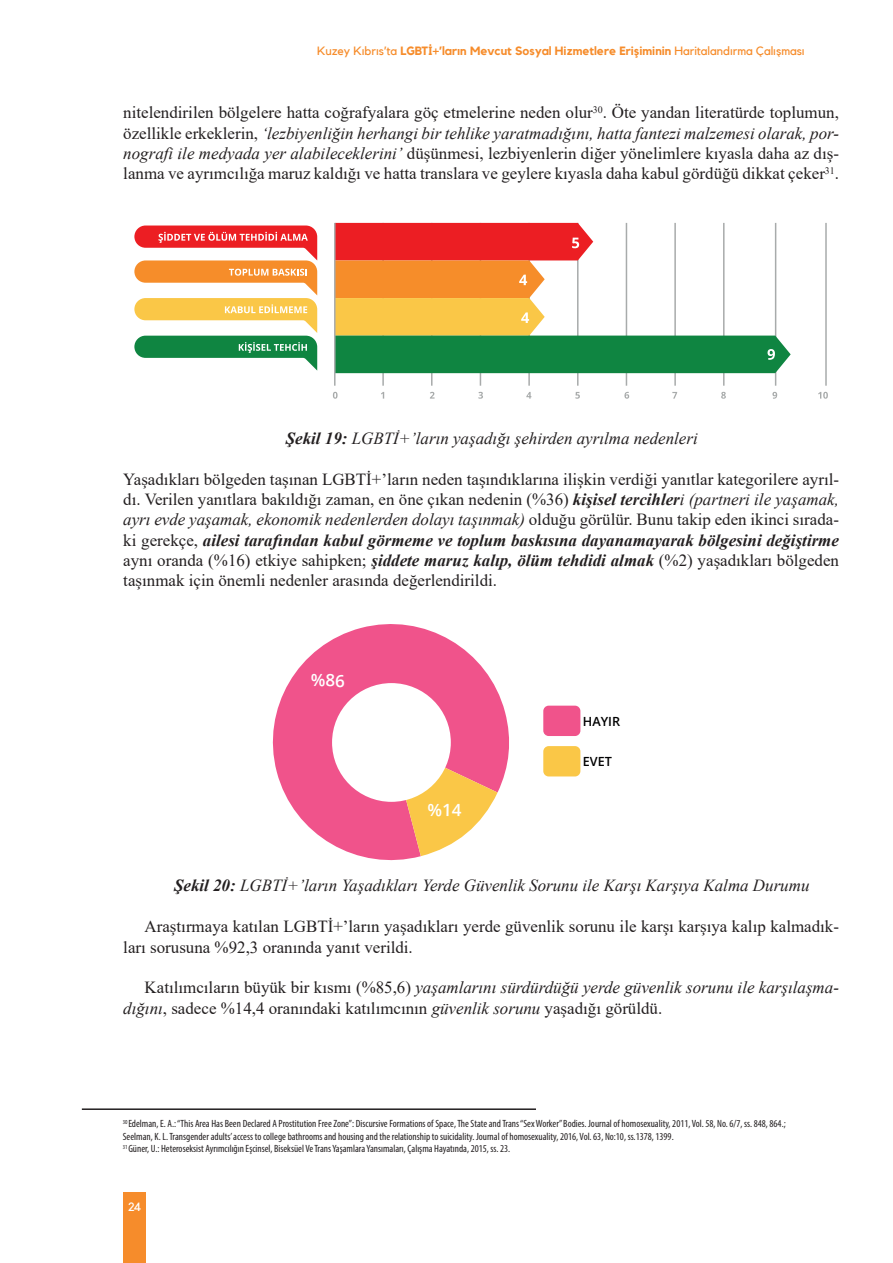
<style>
.page{position:relative;width:893px;height:1263px;background:#fff}
.page>*{position:absolute;margin:0;border:0;box-sizing:border-box;transform-origin:0 0}
.t1{font:16.95px/20.4px "Times New Roman";color:#231f20;text-align:justify}
.t2{font:italic 16.95px "Times New Roman";color:#231f20}
.t3{font:600 12.6px "Open Sans";color:#000001}
.t4{font:700 12px "Kollektif";color:#f68c2b}
.t5{font:12px "Kollektif";color:#fff}
.t6{font:condensed 10.5px/12.6px "Myriad Pro";color:#231f20}
.s1{font-weight:400}
.s2{font-style:italic}
.s3{font-weight:700}
.s4{font-weight:700;font-style:italic}
</style>
<div class="page">
<div style="left:123px;top:1192px;width:23px;height:71px;background:#f68c2b"></div>
<hr style="left:775px;top:223px;width:1px;height:163px;background:#a8abab">
<hr style="left:382px;top:223px;width:2px;height:163px;background:#a8abab">
<hr style="left:431px;top:223px;width:1px;height:163px;background:#a8abab">
<hr style="left:480px;top:223px;width:1px;height:163px;background:#a8abab">
<hr style="left:528px;top:223px;width:2px;height:163px;background:#a8abab">
<hr style="left:577px;top:223px;width:1px;height:163px;background:#a8abab">
<hr style="left:626px;top:223px;width:1px;height:163px;background:#a8abab">
<hr style="left:674px;top:223px;width:2px;height:163px;background:#a8abab">
<hr style="left:723px;top:223px;width:1px;height:163px;background:#a8abab">
<svg style="left:134px;top:225px;width:183px;height:146px"></svg>
<svg style="left:333px;top:392px;width:5px;height:7px"></svg>
<svg style="left:381px;top:392px;width:3px;height:7px"></svg>
<svg style="left:430px;top:392px;width:5px;height:7px"></svg>
<svg style="left:478px;top:392px;width:5px;height:7px"></svg>
<svg style="left:526px;top:392px;width:5px;height:7px"></svg>
<svg style="left:575px;top:392px;width:5px;height:7px"></svg>
<svg style="left:624px;top:392px;width:5px;height:7px"></svg>
<svg style="left:672px;top:392px;width:5px;height:7px"></svg>
<svg style="left:721px;top:392px;width:5px;height:7px"></svg>
<svg style="left:772px;top:392px;width:5px;height:7px"></svg>
<hr style="left:825px;top:223px;width:2px;height:163px;background:#a8abab">
<svg style="left:818px;top:392px;width:10px;height:7px"></svg>
<svg style="left:336px;top:223px;width:455px;height:150px"></svg>
<hr style="left:334px;top:223px;width:2px;height:163px;background:#a8abab">
<div style="left:543px;top:706px;width:37px;height:30px;background:#f0538b;border-radius:5px"></div>
<svg style="left:272px;top:624px;width:237px;height:237px;fill:#f0538b"></svg>
<div style="left:543px;top:746px;width:37px;height:30px;background:#fac747;border-radius:5px"></div>
<div style="left:332px;top:683px;width:119px;height:119px;background:#fff;border-radius:50%"></div>
<hr style="left:82px;top:1108px;width:454px;height:2px;background:#231f20">
<svg style="left:312px;top:674px;width:32px;height:13px"></svg>
<svg style="left:391px;top:742px;width:107px;height:114px"></svg>
<p class="t4" style="left:317px;top:44px;width:489px"><span class="s1">Kuzey Kıbrıs’ta</span> LGBTİ+’ların Mevcut Sosyal Hizmetlere Erişiminin <span class="s1">Haritalandırma Çalışması</span></p>
<p class="t1" style="left:123px;top:102px;width:717px">nitelendirilen bölgelere hatta coğrafyalara göç etmelerine neden olur<sup>30</sup>. Öte yandan literatürde toplumun, özellikle erkeklerin, <span class="s2">‘lezbiyenliğin herhangi bir tehlike yaratmadığını, hatta fantezi malzemesi olarak, por&shy;nografi ile medyada yer alabileceklerini’</span> düşünmesi, lezbiyenlerin diğer yönelimlere kıyasla daha az dış&shy;lanma ve ayrımcılığa maruz kaldığı ve hatta translara ve geylere kıyasla daha kabul gördüğü dikkat çeker<sup>31</sup>.</p>
<p class="t2" style="left:286px;top:427px;width:413px"><span class="s3">Şekil 19:</span> LGBTİ+’ların yaşadığı şehirden ayrılma nedenleri</p>
<p class="t1" style="left:123px;top:468px;width:717px">Yaşadıkları bölgeden taşınan LGBTİ+’ların neden taşındıklarına ilişkin verdiği yanıtlar kategorilere ayrıl&shy;dı. Verilen yanıtlara bakıldığı zaman, en öne çıkan nedenin (%36) <span class="s4">kişisel tercihler</span><span class="s2">i (partneri ile yaşamak, ayrı evde yaşamak, ekonomik nedenlerden dolayı taşınmak)</span> olduğu görülür. Bunu takip eden ikinci sırada&shy;ki gerekçe, <span class="s4">ailesi tarafından kabul görmeme ve toplum baskısına dayanamayarak bölgesini değiştirme </span>aynı oranda (%16) etkiye sahipken; <span class="s4">şiddete maruz kalıp, ölüm tehdidi almak</span> (%2) yaşadıkları bölgeden taşınmak için önemli nedenler arasında değerlendirildi.</p>
<p class="t3" style="left:583px;top:712px;width:39px">HAYIR</p>
<p class="t3" style="left:583px;top:753px;width:31px">EVET</p>
<p class="t2" style="left:174px;top:874px;width:637px"><span class="s3">Şekil 20:</span> LGBTİ+’ların Yaşadıkları Yerde Güvenlik Sorunu ile Karşı Karşıya Kalma Durumu</p>
<p class="t1" style="left:123px;top:916px;width:717px;text-indent:21px">Araştırmaya katılan LGBTİ+’ların yaşadıkları yerde güvenlik sorunu ile karşı karşıya kalıp kalmadık&shy;ları sorusuna %92,3 oranında yanıt verildi.</p>
<p class="t1" style="left:123px;top:977px;width:717px;text-indent:21px">Katılımcıların büyük bir kısmı (%85,6) <span class="s2">yaşamlarını sürdürdüğü yerde güvenlik sorunu ile karşılaşma&shy;dığını</span>, sadece %14,4 oranındaki katılımcının <span class="s2">güvenlik sorunu</span> yaşadığı görüldü.</p>
<p class="t6" style="left:123px;top:1117px;width:665px"><sup>30</sup> Edelman, E. A.: “This Area Has Been Declared A Prostitution Free Zone”: Discursive Formations of Space, The State and Trans “Sex Worker” Bodies. Journal of homosexuality, 2011, Vol. 58, No. 6/7, ss. 848, 864.;<br>Seelman, K. L. Transgender adults’ access to college bathrooms and housing and the relationship to suicidality. Journal of homosexuality, 2016, Vol. 63, No:10, ss.1378, 1399.</p>
<p class="t6" style="left:123px;top:1142px;width:389px"><sup>31</sup> Güner, U.: Heteroseksist Ayrımcılığın Eşcinsel, Biseksüel Ve Trans Yaşamlara Yansımaları, Çalışma Hayatında, 2015, ss. 23.</p>
<p class="t5" style="left:128px;top:1200px;width:15px">24</p>
</div>
